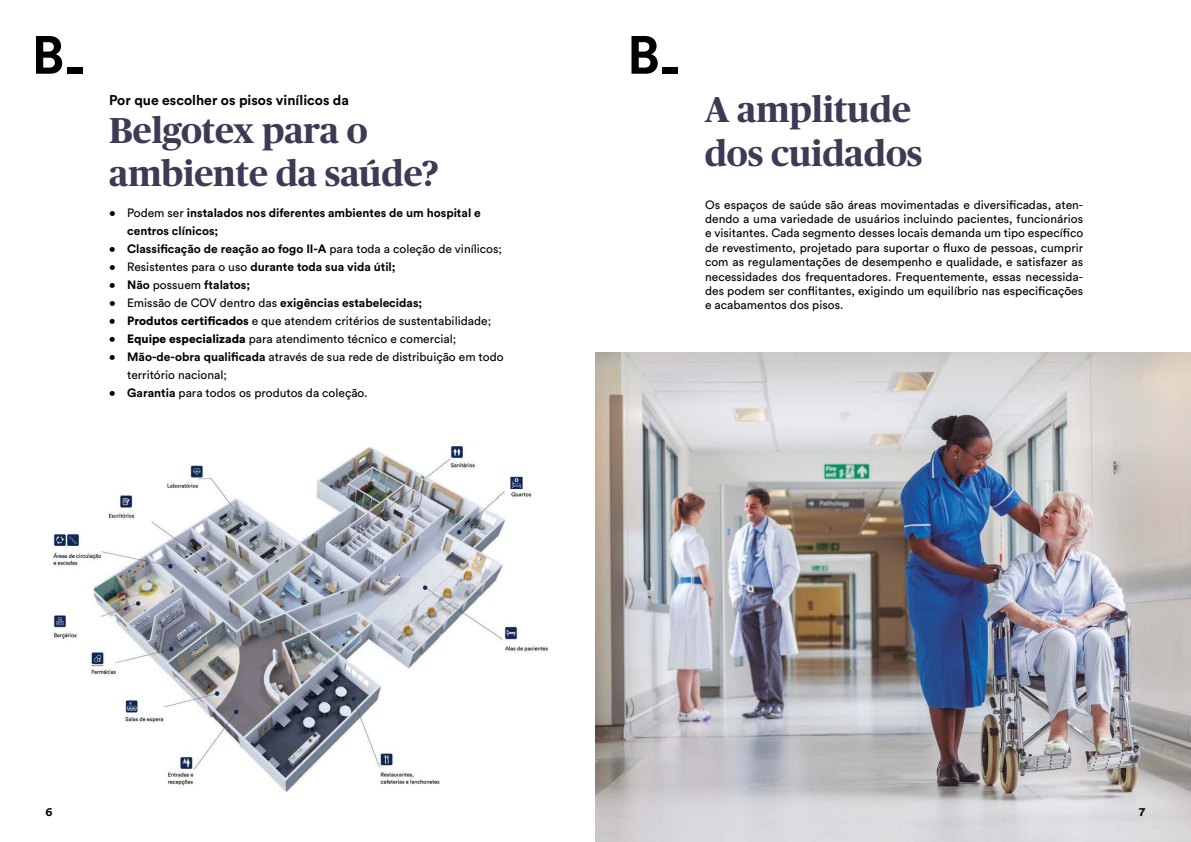
<style>
.page{position:relative;width:1191px;height:842px;background:#fff}
.page>*{position:absolute;margin:0;border:0;box-sizing:border-box;transform-origin:0 0}
.t1{font:700 36px/43.2px "Publico Headline";color:#3e3a56}
.t2{font:700 14px "Circular Std";color:#000}
.t3{font:12px/14.4px "Circular Std";color:#000}
.t4{font:700 12px/18px "Circular Std";color:#000}
.s1{font-weight:400}
.s2{font-weight:900}
.s3{font-weight:700}
</style>
<div class="page">
<img style="left:51px;top:443px;width:497px;height:349px">
<img style="left:595px;top:353px;width:596px;height:489px">
<div style="left:510px;top:477px;width:12px;height:12px;background:#122959"></div>
<svg style="left:512px;top:478px;width:9px;height:10px"></svg>
<svg style="left:631px;top:36px;width:26px;height:38px"></svg>
<div style="left:662px;top:68px;width:16px;height:6px;background:#000"></div>
<svg style="left:36px;top:36px;width:26px;height:38px"></svg>
<div style="left:67px;top:68px;width:15px;height:6px;background:#000"></div>
<p class="t2" style="left:109px;top:91px;width:241px">Por que escolher os pisos vinílicos da</p>
<h1 class="t1" style="left:109px;top:107px;width:331px">Belgotex para o ambiente da saúde?</h1>
<p class="t4" style="left:127px;top:203px;width:355px;text-indent:-18px"><span class="s1">• Podem ser</span> instalados nos diferentes ambientes de um hospital e centros clínicos;</p>
<p class="t4" style="left:109px;top:239px;width:394px">• Classificação de reação ao fogo II-A <span class="s1">para toda a coleção de vinílicos;</span></p>
<p class="t4" style="left:109px;top:257px;width:288px"><span class="s1">• Resistentes para o uso</span> durante toda sua vida útil;</p>
<p class="t4" style="left:109px;top:275px;width:142px">• Não <span class="s1">possuem</span> ftalatos;</p>
<p class="t4" style="left:109px;top:293px;width:315px"><span class="s1">• Emissão de COV dentro das</span> exigências estabelecidas;</p>
<p class="t3" style="left:109px;top:313px;width:383px"><span class="s2">• Produtos certificados</span> e que atendem critérios de sustentabilidade;</p>
<p class="t3" style="left:109px;top:331px;width:349px"><span class="s2">• Equipe especializada</span> para atendimento técnico e comercial;</p>
<p class="t3" style="left:127px;top:347px;width:378px;line-height:18px;text-indent:-18px"><span class="s3">• Mão-de-obra qualificada</span> através de sua rede de distribuição em todo território nacional;</p>
<p class="t3" style="left:109px;top:385px;width:260px"><span class="s3">• Garantia</span> para todos os produtos da coleção.</p>
<h1 class="t1" style="left:704px;top:86px;width:219px">A amplitude dos cuidados</h1>
<p class="t3" style="left:705px;top:197px;width:379px;text-align:justify">Os espaços de saúde são áreas movimentadas e diversificadas, aten&shy;dendo a uma variedade de usuários incluindo pacientes, funcionários e visitantes. Cada segmento desses locais demanda um tipo específico de revestimento, projetado para suportar o fluxo de pessoas, cumprir com as regulamentações de desempenho e qualidade, e satisfazer as necessidades dos frequentadores. Frequentemente, essas necessida&shy;des podem ser conflitantes, exigindo um equilíbrio nas especificações e acabamentos dos pisos.</p>
<p class="t4" style="left:45px;top:802px;width:8px">6</p>
<p class="t4" style="left:1139px;top:802px;width:8px">7</p>
</div>
